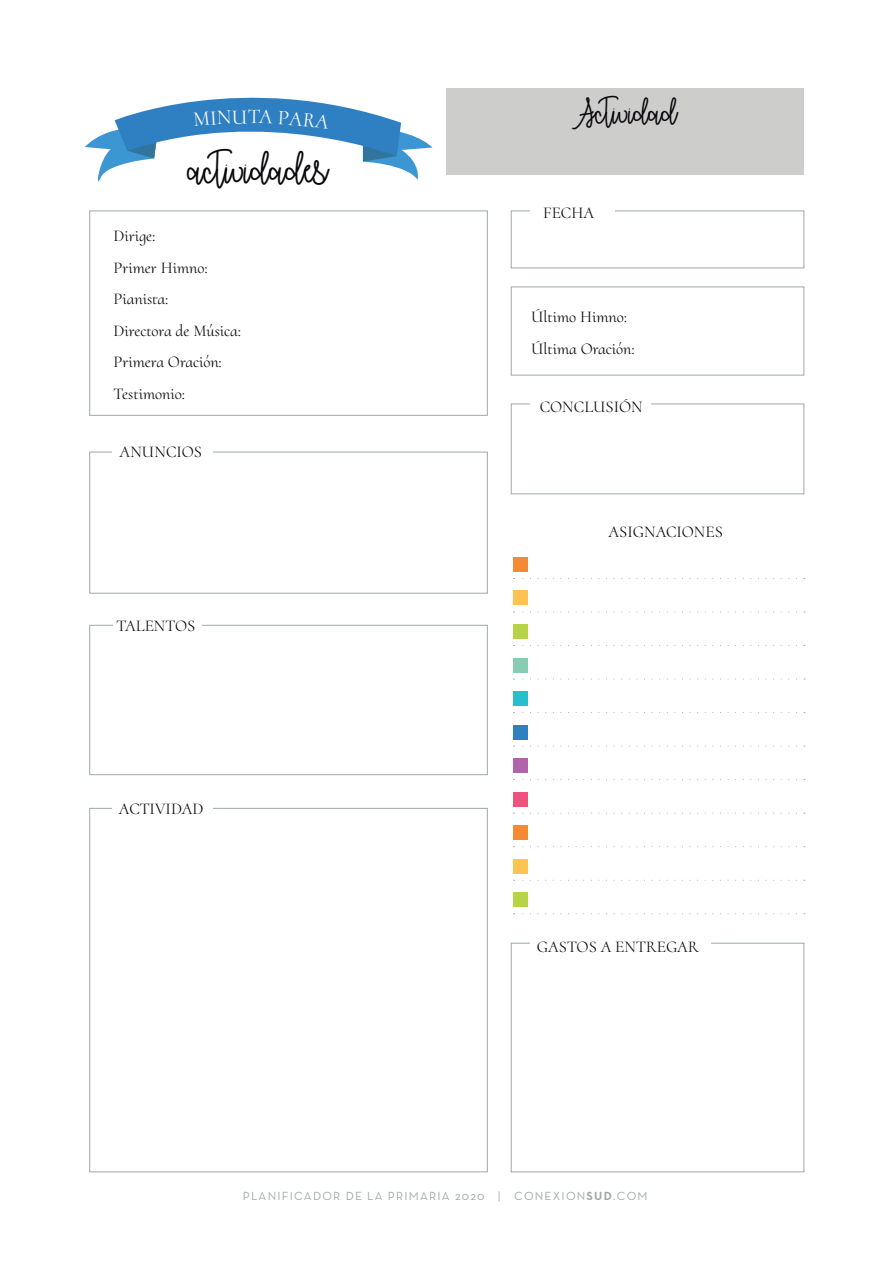
<style>
.page{position:relative;width:893px;height:1263px;background:#fff}
.page>*{position:absolute;margin:0;border:0;box-sizing:border-box;transform-origin:0 0}
.t1{font:31.5px "Autumn Moon";color:#0c090e}
.t2{font:25.5px "Autumn Moon";color:#0c090e}
.t3{font:16.5px/31.5px "Cormorant Upright";color:#0c090e}
.t4{font:12px "Neutra Text";letter-spacing:.1em;color:#9faaa6}
.s1{font-weight:700}
</style>
<div class="page">
<div style="left:89px;top:452px;width:399px;height:142px;border:1px solid #9faaa6"></div>
<div style="left:113px;top:432px;width:100px;height:37px;background:#fff"></div>
<div style="left:89px;top:211px;width:399px;height:205px;border:1px solid #9faaa6"></div>
<div style="left:89px;top:625px;width:399px;height:150px;border:1px solid #9faaa6"></div>
<div style="left:113px;top:607px;width:89px;height:37px;background:#fff"></div>
<div style="left:511px;top:211px;width:293px;height:57px;border:1px solid #9faaa6"></div>
<div style="left:530px;top:193px;width:84px;height:36px;background:#fff"></div>
<div style="left:511px;top:287px;width:293px;height:88px;border:1px solid #9faaa6"></div>
<div style="left:511px;top:943px;width:293px;height:229px;border:1px solid #9faaa6"></div>
<div style="left:530px;top:926px;width:181px;height:37px;background:#fff"></div>
<div style="left:511px;top:404px;width:293px;height:90px;border:1px solid #9faaa6"></div>
<div style="left:530px;top:387px;width:120px;height:37px;background:#fff"></div>
<svg style="left:513px;top:578px;width:277px;height:1px"></svg>
<div style="left:513px;top:557px;width:15px;height:14px;background:#f58a35"></div>
<svg style="left:513px;top:612px;width:276px;height:1px"></svg>
<div style="left:513px;top:591px;width:15px;height:14px;background:#fec350"></div>
<svg style="left:513px;top:645px;width:277px;height:1px"></svg>
<div style="left:513px;top:624px;width:15px;height:14px;background:#b6d446"></div>
<svg style="left:513px;top:679px;width:277px;height:1px"></svg>
<div style="left:513px;top:658px;width:15px;height:14px;background:#87cdb2"></div>
<svg style="left:513px;top:712px;width:277px;height:1px"></svg>
<div style="left:513px;top:691px;width:15px;height:15px;background:#28becd"></div>
<svg style="left:513px;top:746px;width:277px;height:1px"></svg>
<div style="left:513px;top:725px;width:15px;height:14px;background:#2f80c3"></div>
<svg style="left:513px;top:779px;width:277px;height:1px"></svg>
<div style="left:513px;top:759px;width:15px;height:14px;background:#b064a9"></div>
<svg style="left:513px;top:813px;width:277px;height:1px"></svg>
<div style="left:513px;top:792px;width:15px;height:14px;background:#f0527d"></div>
<svg style="left:513px;top:846px;width:277px;height:1px"></svg>
<div style="left:513px;top:826px;width:15px;height:14px;background:#f58a35"></div>
<svg style="left:513px;top:880px;width:277px;height:1px"></svg>
<div style="left:513px;top:859px;width:15px;height:14px;background:#fec350"></div>
<svg style="left:513px;top:913px;width:277px;height:1px"></svg>
<div style="left:513px;top:893px;width:15px;height:14px;background:#b6d446"></div>
<div style="left:446px;top:89px;width:358px;height:86px;background:#cdcdcc"></div>
<svg style="left:85px;top:97px;width:347px;height:85px"></svg>
<h1 class="t1" style="left:188px;top:150px;width:142px">actividades</h1>
<p class="t3" style="left:114px;top:220px;width:129px">Dirige:<br>Primer Himno:<br>Pianista:<br>Directora de Música:<br>Primera Oración:<br>Testimonio:</p>
<p class="t3" style="left:120px;top:436px;width:84px">ANUNCIOS</p>
<p class="t3" style="left:117px;top:610px;width:80px">TALENTOS</p>
<p class="t3" style="left:119px;top:793px;width:86px">ACTIVIDAD</p>
<h2 class="t2" style="left:572px;top:97px;width:107px">Actividad</h2>
<p class="t3" style="left:543px;top:197px;width:52px">FECHA</p>
<p class="t3" style="left:531px;top:301px;width:105px">Último Himno:<br>Última Oración:</p>
<p class="t3" style="left:540px;top:391px;width:105px">CONCLUSIÓN</p>
<p class="t3" style="left:608px;top:516px;width:116px">ASIGNACIONES</p>
<p class="t3" style="left:537px;top:931px;width:162px">GASTOS A ENTREGAR</p>
<p class="t4" style="left:243px;top:1189px;width:406px">PLANIFICADOR DE LA PRIMARIA 2020 | CONEXION<span class="s1">SUD</span>.COM</p>
</div>
